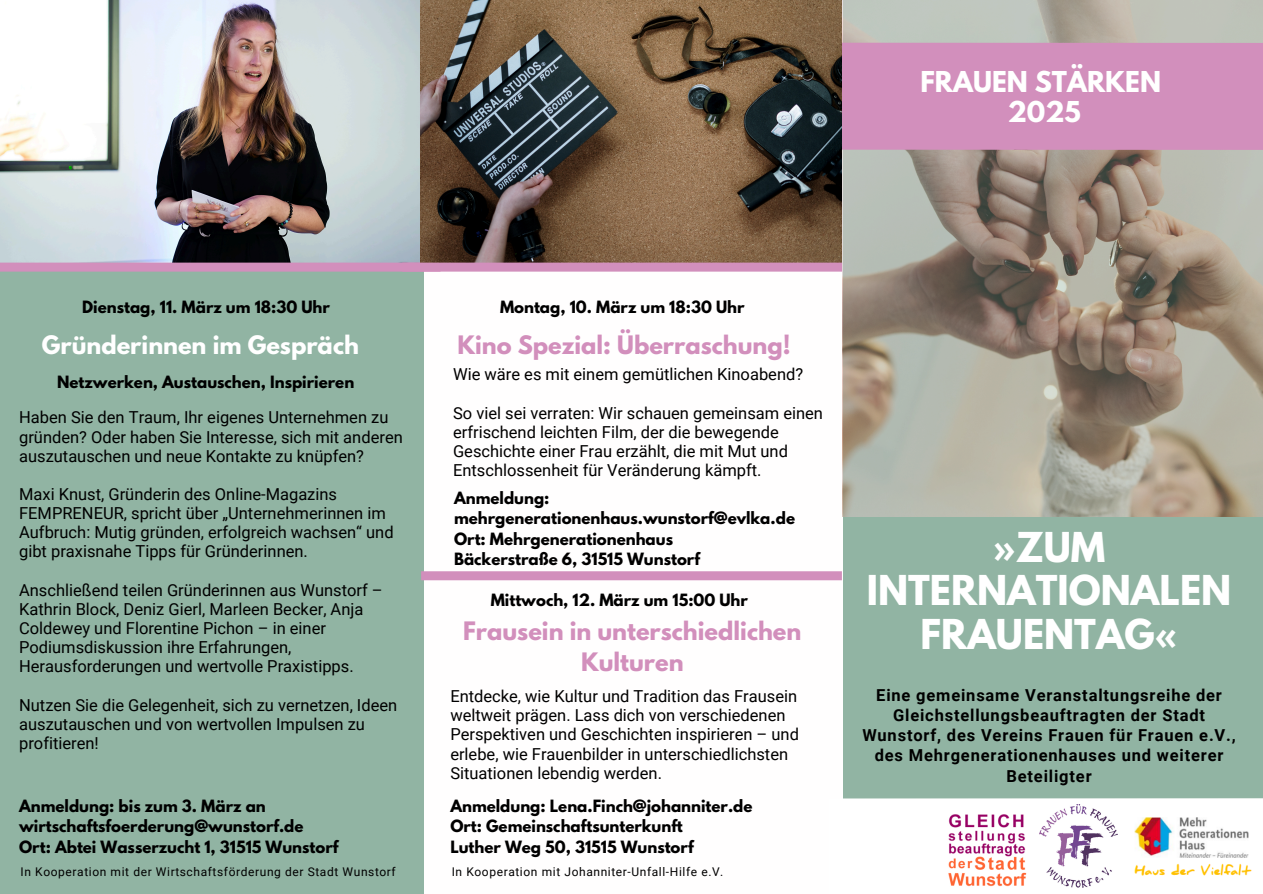
<style>
.page{position:relative;width:1263px;height:894px;background:#fff}
.page>*{position:absolute;margin:0;border:0;box-sizing:border-box;transform-origin:0 0}
.t1{font:700 36.45px/43.5px "League Spartan";color:#fff;text-align:center}
.t2{font:700 25.5px/29.7px "League Spartan";color:#fff;text-align:center}
.t3{font:700 22.5px/30.3px "League Spartan";color:#d28fbc;text-align:center}
.t4{font:700 22.5px "League Spartan";color:#fff}
.t5{font:16.5px/19.2px "Roboto";color:#000}
.t6{font:700 16.5px/20.2px "Roboto";letter-spacing:.05em;color:#000;text-align:center}
.t7{font:700 15px/20.2px "League Spartan";color:#000}
.t8{font:12px "Roboto";letter-spacing:.05em;color:#000}
</style>
<div class="page">
<div style="left:0;top:0;width:1263px;height:893px;background:#91b4a3"></div>
<div style="left:425px;top:0;width:417px;height:893px;background:#fffefe"></div>
<img style="left:842px;top:0;width:421px;height:516px">
<div style="left:837px;top:43px;width:426px;height:107px;background:#d28fbc"></div>
<div style="left:828px;top:798px;width:435px;height:95px;background:#fff"></div>
<img style="left:948px;top:814px;width:79px;height:73px">
<img style="left:1117px;top:817px;width:135px;height:59px">
<img style="left:0;top:0;width:841px;height:262px">
<div style="left:0;top:262px;width:440px;height:9px;background:#d28fbc"></div>
<img style="left:1039px;top:804px;width:78px;height:83px">
<div style="left:402px;top:262px;width:440px;height:9px;background:#d28fbc"></div>
<div style="left:421px;top:571px;width:421px;height:9px;background:#d28fbc"></div>
<p class="t2" style="left:920px;top:70px;width:242px">FRAUEN STÄRKEN<br>2025</p>
<p class="t7" style="left:82px;top:298px;width:249px">Dienstag, 11. März um 18:30 Uhr</p>
<p class="t4" style="left:42px;top:333px;width:319px">Gründerinnen im Gespräch</p>
<h2 class="t7" style="left:57px;top:374px;width:299px">Netzwerken, Austauschen, Inspirieren</h2>
<h4 class="t5" style="left:19px;top:408px;width:385px">Haben Sie den Traum, Ihr eigenes Unternehmen zu gründen? Oder haben Sie Interesse, sich mit anderen auszutauschen und neue Kontakte zu knüpfen?</h4>
<h3 class="t5" style="left:19px;top:484px;width:376px">Maxi Knust, Gründerin des Online-Magazins FEMPRENEUR, spricht über „Unternehmerinnen im Aufbruch: Mutig gründen, erfolgreich wachsen“ und gibt praxisnahe Tipps für Gründerinnen.</h3>
<h5 class="t5" style="left:19px;top:580px;width:365px">Anschließend teilen Gründerinnen aus Wunstorf – Kathrin Block, Deniz Gierl, Marleen Becker, Anja Coldewey und Florentine Pichon – in einer Podiumsdiskussion ihre Erfahrungen, Herausforderungen und wertvolle Praxistipps.</h5>
<h4 class="t5" style="left:19px;top:695px;width:380px">Nutzen Sie die Gelegenheit, sich zu vernetzen, Ideen auszutauschen und von wertvollen Impulsen zu profitieren!</h4>
<p class="t7" style="left:19px;top:797px;width:321px">Anmeldung: bis zum 3. März an wirtschaftsfoerderung@wunstorf.de<br>Ort: Abtei Wasserzucht 1, 31515 Wunstorf</p>
<h3 class="t8" style="left:21px;top:864px;width:377px">In Kooperation mit der Wirtschaftsförderung der Stadt Wunstorf</h3>
<h4 class="t7" style="left:500px;top:298px;width:246px">Montag, 10. März um 18:30 Uhr</h4>
<h4 class="t3" style="left:457px;top:332px;width:335px">Kino Spezial: Überraschung!</h4>
<p class="t5" style="left:453px;top:365px;width:352px">Wie wäre es mit einem gemütlichen Kinoabend?</p>
<h3 class="t5" style="left:453px;top:403px;width:371px">So viel sei verraten: Wir schauen gemeinsam einen erfrischend leichten Film, der die bewegende Geschichte einer Frau erzählt, die mit Mut und Entschlossenheit für Veränderung kämpft.</h3>
<p class="t7" style="left:454px;top:489px;width:342px">Anmeldung: mehrgenerationenhaus.wunstorf@evlka.de<br>Ort: Mehrgenerationenhaus<br>Bäckerstraße 6, 31515 Wunstorf</p>
<h5 class="t7" style="left:491px;top:591px;width:259px">Mittwoch, 12. März um 15:00 Uhr</h5>
<h4 class="t3" style="left:463px;top:618px;width:340px">Frausein in unterschiedlichen<br>Kulturen</h4>
<h5 class="t5" style="left:450px;top:686px;width:350px">Entdecke, wie Kultur und Tradition das Frausein weltweit prägen. Lass dich von verschiedenen Perspektiven und Geschichten inspirieren – und erlebe, wie Frauenbilder in unterschiedlichsten Situationen lebendig werden.</h5>
<h5 class="t7" style="left:450px;top:797px;width:304px">Anmeldung: Lena.Finch@johanniter.de<br>Ort: Gemeinschaftsunterkunft<br>Luther Weg 50, 31515 Wunstorf</h5>
<h5 class="t8" style="left:452px;top:864px;width:273px">In Kooperation mit Johanniter-Unfall-Hilfe e.V.</h5>
<p class="t1" style="left:867px;top:529px;width:366px">»ZUM<br>INTERNATIONALEN<br>FRAUENTAG«</p>
<p class="t6" style="left:862px;top:684px;width:375px">Eine gemeinsame Veranstaltungsreihe der Gleichstellungsbeauftragten der Stadt Wunstorf, des Vereins Frauen für Frauen e.V., des Mehrgenerationenhauses und weiterer Beteiligter</p>
</div>
